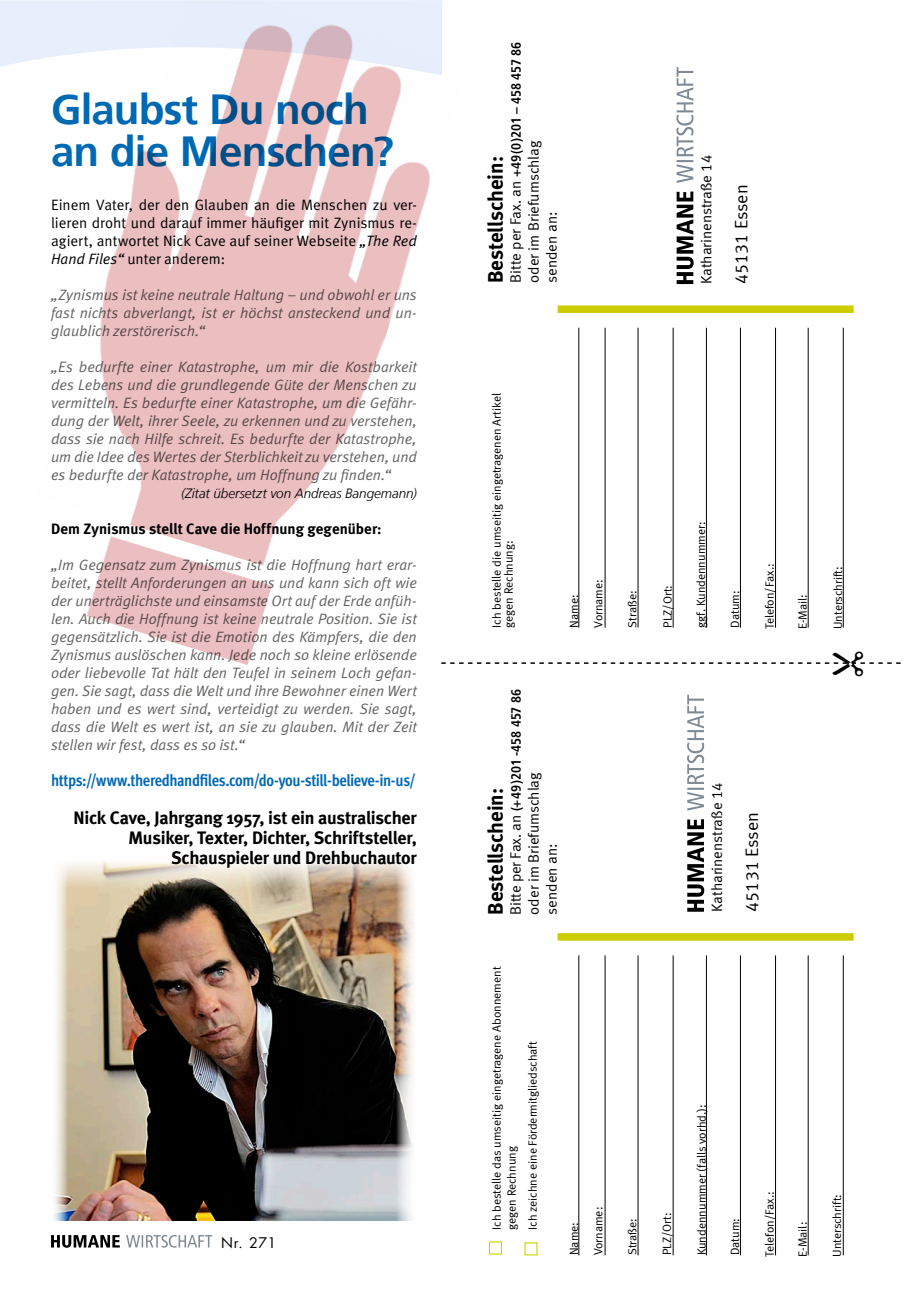
<style>
.page{position:relative;width:906px;height:1289px;background:#fff}
.page>*{position:absolute;margin:0;border:0;box-sizing:border-box;transform-origin:0 0}
.Headline_1{font:700 42px/42px "Frutiger 65";letter-spacing:-.015em;color:#0069b3}
.t1{font:21px "Meta Bold LF";letter-spacing:-.005em;color:#000}
.Headline_2{font:700 18px/19.8px "Meta";letter-spacing:-.015em;color:#000;text-align:right}
.Fließtext_9_5-12_5_n{font:18px "Meta Normal LF";color:#000}
.Fließtext_Meta_Norma{font:700 16.5px "Meta Cond";letter-spacing:-.025em;color:#0069b3}
.Fließtext_Meta_Norma-2{font:italic 15px/18px "Meta Normal";color:#636362;text-align:justify}
.Fließtext_Meta_Norma-3{font:15px/18px "Meta Normal";color:#000;text-align:justify}
.Fließtext_9_5-12_5_n-2{font:15px "Meta Normal LF";color:#000}
.Fließtext_Meta_Norma-4{font:700 15px "Meta";letter-spacing:.005em;color:#000}
.t2{font:14.25px "Futura";color:#000}
.t3{font:700 condensed 13.5px "Frutiger";letter-spacing:-.005em;color:#000}
.Fließtext_Meta_Norma-5{font:italic 300 13.5px "Frutiger LT";letter-spacing:-.005em;color:#000}
.Postkarte_8pt_normal{font:12px "Meta Normal LF";color:#000}
.s1{font-style:italic}
.s2{font-family:"Meta Normal LF";font-weight:400;font-stretch:normal;font-size:15px}
</style>
<div class="page">
<div style="left:0;top:0;width:34px;height:67px;background:#e6effb"></div>
<svg style="left:51px;top:1235px;width:69px;height:12px"></svg>
<svg style="left:126px;top:1235px;width:86px;height:12px"></svg>
<img style="left:54px;top:861px;width:359px;height:359px">
<div style="left:557px;top:305px;width:296px;height:8px;background:#cccd00"></div>
<hr style="left:578px;top:328px;width:1px;height:299px;background:#000">
<hr style="left:604px;top:328px;width:1px;height:299px;background:#000">
<hr style="left:637px;top:328px;width:1px;height:299px;background:#000">
<hr style="left:673px;top:328px;width:1px;height:299px;background:#000">
<hr style="left:740px;top:328px;width:1px;height:299px;background:#000">
<hr style="left:775px;top:328px;width:1px;height:299px;background:#000">
<hr style="left:808px;top:328px;width:1px;height:299px;background:#000">
<svg style="left:676px;top:191px;width:17px;height:93px"></svg>
<svg style="left:676px;top:67px;width:17px;height:116px"></svg>
<hr style="left:706px;top:328px;width:1px;height:299px;background:#000">
<hr style="left:843px;top:328px;width:1px;height:299px;background:#000">
<div style="left:557px;top:933px;width:296px;height:7px;background:#cccd00"></div>
<hr style="left:578px;top:955px;width:1px;height:300px;background:#000">
<hr style="left:604px;top:955px;width:1px;height:300px;background:#000">
<hr style="left:637px;top:955px;width:1px;height:300px;background:#000">
<hr style="left:673px;top:955px;width:1px;height:300px;background:#000">
<hr style="left:740px;top:955px;width:1px;height:300px;background:#000">
<hr style="left:775px;top:955px;width:1px;height:300px;background:#000">
<hr style="left:808px;top:955px;width:1px;height:300px;background:#000">
<svg style="left:687px;top:819px;width:17px;height:92px"></svg>
<svg style="left:687px;top:694px;width:17px;height:116px"></svg>
<hr style="left:706px;top:955px;width:1px;height:300px;background:#000">
<hr style="left:843px;top:955px;width:1px;height:300px;background:#000">
<div style="left:489px;top:1241px;width:13px;height:13px;border:1px solid #cbd500"></div>
<img style="left:34px;top:0;width:408px;height:537px">
<img style="left:86px;top:536px;width:186px;height:129px">
<svg style="left:441px;top:662px;width:459px;height:2px"></svg>
<p class="Headline_1" style="left:51px;top:88px;width:344px">Glaubst Du noch an die Menschen?</p>
<p class="Fließtext_Meta_Norma-3" style="left:51px;top:196px;width:367px">Einem Vater, der den Glauben an die Menschen zu ver&shy;lieren droht und darauf immer häufiger mit Zynismus re&shy;agiert, antwortet Nick Cave auf seiner Webseite <span class="s1">„The Red Hand Files“</span> unter anderem:</p>
<p class="Fließtext_Meta_Norma-2" style="left:51px;top:286px;width:367px">„Zynismus ist keine neutrale Haltung – und obwohl er uns fast nichts abverlangt, ist er höchst ansteckend und un&shy;glaublich zerstörerisch.“</p>
<p class="Fließtext_Meta_Norma-2" style="left:51px;top:358px;width:367px">„Es bedurfte einer Katastrophe, um mir die Kostbarkeit des Lebens und die grundlegende Güte der Menschen zu vermitteln. Es bedurfte einer Katastrophe, um die Gefähr&shy;dung der Welt, ihrer Seele, zu erkennen und zu verstehen, dass sie nach Hilfe schreit. Es bedurfte der Katastrophe, um die Idee des Wertes der Sterblichkeit zu verstehen, und es bedurfte der Katastrophe, um Hoffnung zu finden.“</p>
<p class="Fließtext_Meta_Norma-5" style="left:181px;top:486px;width:237px">(Zitat übersetzt von Andreas Bangemann)</p>
<p class="Fließtext_Meta_Norma-4" style="left:51px;top:520px;width:332px">Dem Zynismus stellt Cave die Hoffnung gegenüber:</p>
<p class="Fließtext_Meta_Norma-2" style="left:51px;top:556px;width:367px">„Im Gegensatz zum Zynismus ist die Hoffnung hart erar&shy;beitet, stellt Anforderungen an uns und kann sich oft wie der unerträglichste und einsamste Ort auf der Erde anfüh&shy;len. Auch die Hoffnung ist keine neutrale Position. Sie ist gegensätzlich. Sie ist die Emotion des Kämpfers, die den Zynismus auslöschen kann. Jede noch so kleine erlösende oder liebevolle Tat hält den Teufel in seinem Loch gefan&shy;gen. Sie sagt, dass die Welt und ihre Bewohner einen Wert haben und es wert sind, verteidigt zu werden. Sie sagt, dass die Welt es wert ist, an sie zu glauben. Mit der Zeit stellen wir fest, dass es so ist.“</p>
<p class="Fließtext_Meta_Norma" style="left:51px;top:771px;width:366px">https://www.theredhandfiles.com/do-you-still-believe-in-us/</p>
<p class="Headline_2" style="left:74px;top:807px;width:345px">Nick Cave, Jahrgang 1957, ist ein australischer<br>Musiker, Texter, Dichter, Schriftsteller,<br>Schauspieler und Drehbuchautor</p>
<p class="t2" style="left:221px;top:1233px;width:57px">Nr. 271</p>
<p class="t3" style="left:508px;top:283px;width:243px;rotate:-90deg"><span class="s2">Bitte per Fax. an</span> +49(0)201 – 458 457 86</p>
<p class="Fließtext_9_5-12_5_n-2" style="left:525px;top:283px;width:144px;rotate:-90deg">oder im Briefumschlag</p>
<p class="t1" style="left:483px;top:283px;width:128px;rotate:-90deg">Bestellschein:</p>
<p class="Fließtext_9_5-12_5_n-2" style="left:543px;top:283px;width:73px;rotate:-90deg">senden an:</p>
<p class="Fließtext_9_5-12_5_n-2" style="left:697px;top:284px;width:131px;rotate:-90deg">Katharinenstraße 14</p>
<p class="Fließtext_9_5-12_5_n" style="left:731px;top:284px;width:101px;rotate:-90deg">45131 Essen</p>
<p class="Postkarte_8pt_normal" style="left:489px;top:627px;width:236px;rotate:-90deg">Ich bestelle die umseitig eingetragenen Artikel</p>
<p class="Postkarte_8pt_normal" style="left:501px;top:627px;width:88px;rotate:-90deg">gegen Rechnung:</p>
<p class="Postkarte_8pt_normal" style="left:567px;top:627px;width:35px;rotate:-90deg">Name:</p>
<p class="Postkarte_8pt_normal" style="left:591px;top:627px;width:50px;rotate:-90deg">Vorname:</p>
<p class="Postkarte_8pt_normal" style="left:625px;top:627px;width:38px;rotate:-90deg">Straße:</p>
<p class="Postkarte_8pt_normal" style="left:660px;top:627px;width:44px;rotate:-90deg">PLZ/Ort:</p>
<p class="Postkarte_8pt_normal" style="left:694px;top:627px;width:107px;rotate:-90deg">ggf. Kundennummer:</p>
<p class="Postkarte_8pt_normal" style="left:728px;top:627px;width:39px;rotate:-90deg">Datum:</p>
<p class="Postkarte_8pt_normal" style="left:763px;top:629px;width:67px;rotate:-90deg">Telefon/Fax.:</p>
<p class="Postkarte_8pt_normal" style="left:796px;top:629px;width:36px;rotate:-90deg">E-Mail:</p>
<p class="t3" style="left:508px;top:914px;width:227px;rotate:-90deg"><span class="s2">Bitte per Fax. an</span> (+49)201 -458 457 86</p>
<p class="Fließtext_9_5-12_5_n-2" style="left:525px;top:914px;width:144px;rotate:-90deg">oder im Briefumschlag</p>
<p class="t1" style="left:483px;top:914px;width:128px;rotate:-90deg">Bestellschein:</p>
<p class="Fließtext_9_5-12_5_n-2" style="left:543px;top:914px;width:73px;rotate:-90deg">senden an:</p>
<p class="Postkarte_8pt_normal" style="left:489px;top:1229px;width:265px;rotate:-90deg">Ich bestelle das umseitig eingetragene Abonnement</p>
<p class="Postkarte_8pt_normal" style="left:504px;top:1229px;width:85px;rotate:-90deg">gegen Rechnung</p>
<p class="Postkarte_8pt_normal" style="left:525px;top:1229px;width:190px;rotate:-90deg">Ich zeichne eine Fördermitgliedschaft</p>
<p class="Postkarte_8pt_normal" style="left:567px;top:1255px;width:35px;rotate:-90deg">Name:</p>
<p class="Postkarte_8pt_normal" style="left:591px;top:1255px;width:50px;rotate:-90deg">Vorname:</p>
<p class="Postkarte_8pt_normal" style="left:625px;top:1255px;width:38px;rotate:-90deg">Straße:</p>
<p class="Postkarte_8pt_normal" style="left:660px;top:1255px;width:44px;rotate:-90deg">PLZ/Ort:</p>
<p class="Fließtext_9_5-12_5_n-2" style="left:708px;top:911px;width:131px;rotate:-90deg">Katharinenstraße 14</p>
<p class="Fließtext_9_5-12_5_n" style="left:741px;top:911px;width:101px;rotate:-90deg">45131 Essen</p>
<p class="Postkarte_8pt_normal" style="left:695px;top:1255px;width:152px;rotate:-90deg">Kundennummer (falls vorhd.):</p>
<p class="Postkarte_8pt_normal" style="left:728px;top:1255px;width:39px;rotate:-90deg">Datum:</p>
<p class="Postkarte_8pt_normal" style="left:763px;top:1256px;width:67px;rotate:-90deg">Telefon/Fax.:</p>
<p class="Postkarte_8pt_normal" style="left:796px;top:1256px;width:36px;rotate:-90deg">E-Mail:</p>
<p class="Postkarte_8pt_normal" style="left:831px;top:629px;width:64px;rotate:-90deg">Unterschrift:</p>
<p class="Postkarte_8pt_normal" style="left:830px;top:1256px;width:64px;rotate:-90deg">Unterschrift:</p>
</div>
